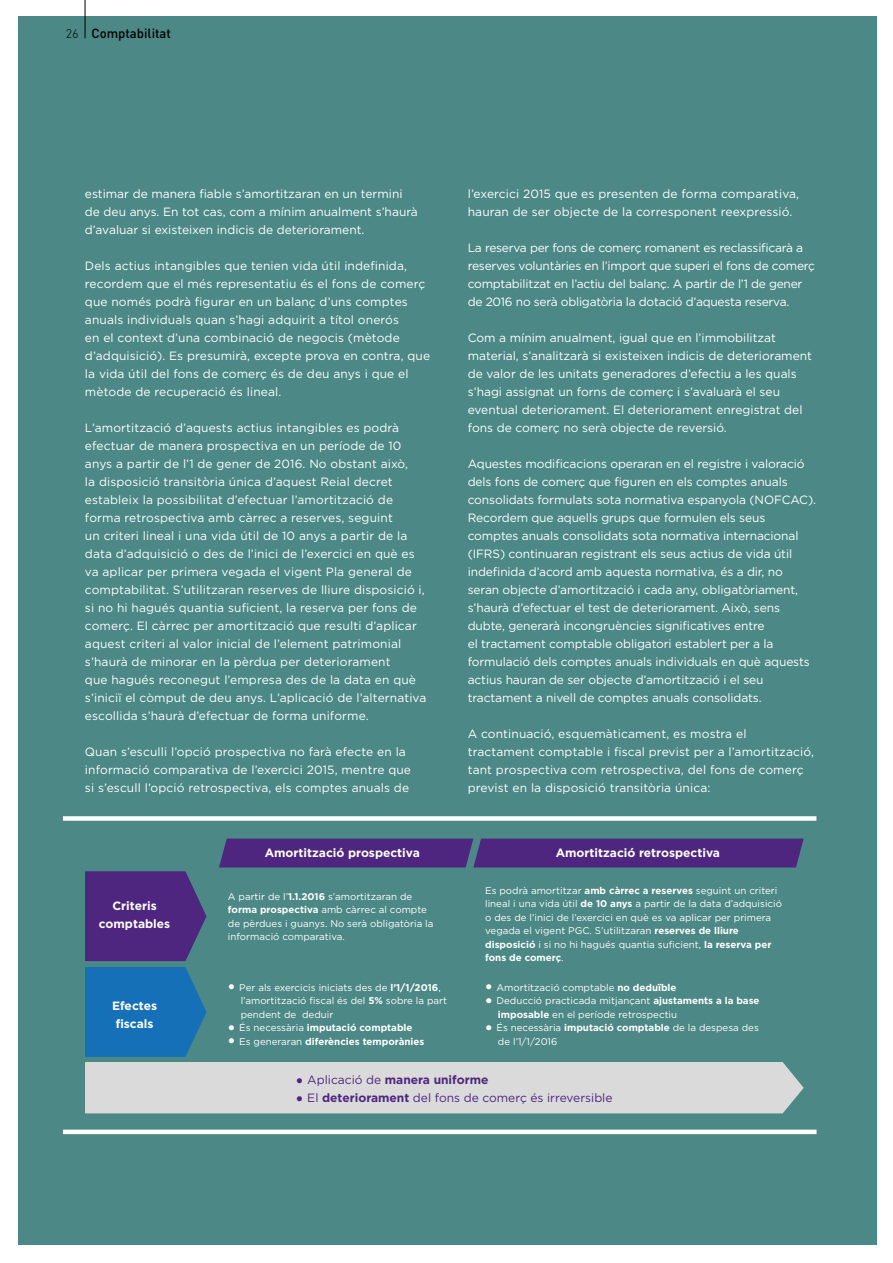
<style>
.page{position:relative;width:893px;height:1263px;background:#fff}
.page>*{position:absolute;margin:0;border:0;box-sizing:border-box;transform-origin:0 0}
.t1{font:500 13.2px "DIN";color:#000}
.t2{font:12px/18px "Gotham";color:#fff}
.t3{font:12px/18px "Gotham";letter-spacing:-.02em;color:#fff}
.t4{font:700 12px/18px "Gotham";color:#fff;text-align:center}
.t5{font:12px "Gotham";color:#4e267f}
.t6{font:700 12px "Gotham";color:#4e267f}
.t7{font:9.75px/13.5px "Gotham";color:#fff}
.t8{font:700 9.75px "Gotham";color:#fff}
.s1{font-weight:300;font-size:12.45px}
.s2{font-weight:700}
.s3{font-weight:900;font-size:15px}
.s4{font-weight:400}
</style>
<div class="page">
<div style="left:18px;top:16px;width:859px;height:1229px;background:#4b8886"></div>
<div style="left:219px;top:838px;width:585px;height:29px;background:#4e267f"></div>
<svg style="left:85px;top:871px;width:121px;height:90px;background:#4d2e7f"></svg>
<svg style="left:85px;top:967px;width:719px;height:146px"></svg>
<hr style="left:85px;top:0;width:1px;height:38px;background:#000">
<div style="left:63px;top:816px;width:753px;height:5px;background:#fff"></div>
<hr style="left:63px;top:1130px;width:753px;height:4px;background:#fff">
<p class="t1" style="left:66px;top:25px;width:107px"><span class="s1">26</span> Comptabilitat</p>
<p class="t2" style="left:85px;top:185px;width:334px">estimar de manera fiable s’amortitzaran en un termini de deu anys. En tot cas, com a mínim anualment s’haurà d’avaluar si existeixen indicis de deteriorament.</p>
<p class="t2" style="left:85px;top:257px;width:347px">Dels actius intangibles que tenien vida útil indefinida, recordem que el més representatiu és el fons de comerç que només podrà figurar en un balanç d’uns comptes anuals individuals quan s’hagi adquirit a títol onerós<br>en el context d’una combinació de negocis (mètode d’adquisició). Es presumirà, excepte prova en contra, que la vida útil del fons de comerç és de deu anys i que el mètode de recuperació és lineal.</p>
<p class="t2" style="left:85px;top:419px;width:343px">L’amortització d’aquests actius intangibles es podrà efectuar de manera prospectiva en un període de 10 anys a partir de l’1 de gener de 2016. No obstant això,<br>la disposició transitòria única d’aquest Reial decret estableix la possibilitat d’efectuar l’amortització de forma retrospectiva amb càrrec a reserves, seguint<br>un criteri lineal i una vida útil de 10 anys a partir de la data d’adquisició o des de l’inici de l’exercici en què es va aplicar per primera vegada el vigent Pla general de comptabilitat. S’utilitzaran reserves de lliure disposició i, si no hi hagués quantia suficient, la reserva per fons de comerç. El càrrec per amortització que resulti d’aplicar aquest criteri al valor inicial de l’element patrimonial s’haurà de minorar en la pèrdua per deteriorament<br>que hagués reconegut l’empresa des de la data en què s’iniciï el còmput de deu anys. L’aplicació de l’alternativa escollida s’haurà d’efectuar de forma uniforme.</p>
<p class="t2" style="left:85px;top:743px;width:328px">Quan s’esculli l’opció prospectiva no farà efecte en la informació comparativa de l’exercici 2015, mentre que si s’escull l’opció retrospectiva, els comptes anuals de</p>
<p class="t2" style="left:468px;top:185px;width:333px">l’exercici 2015 que es presenten de forma comparativa, hauran de ser objecte de la corresponent reexpressió.</p>
<p class="t3" style="left:468px;top:239px;width:349px">La reserva per fons de comerç romanent es reclassificarà a reserves voluntàries en l’import que superi el fons de comerç comptabilitzat en l’actiu del balanç. A partir de l’1 de gener de 2016 no serà obligatòria la dotació d’aquesta reserva.</p>
<p class="t2" style="left:468px;top:329px;width:346px">Com a mínim anualment, igual que en l’immobilitzat material, s’analitzarà si existeixen indicis de deteriorament de valor de les unitats generadores d’efectiu a les quals s’hagi assignat un forns de comerç i s’avaluarà el seu eventual deteriorament. El deteriorament enregistrat del fons de comerç no serà objecte de reversió.</p>
<p class="t2" style="left:468px;top:455px;width:350px">Aquestes modificacions operaran en el registre i valoració dels fons de comerç que figuren en els comptes anuals consolidats formulats sota normativa espanyola (NOFCAC).<br>Recordem que aquells grups que formulen els seus comptes anuals consolidats sota normativa internacional (IFRS) continuaran registrant els seus actius de vida útil indefinida d’acord amb aquesta normativa, és a dir, no seran objecte d’amortització i cada any, obligatòriament, s’haurà d’efectuar el test de deteriorament. Això, sens dubte, generarà incongruències significatives entre<br>el tractament comptable obligatori establert per a la formulació dels comptes anuals individuals en què aquests actius hauran de ser objecte d’amortització i el seu tractament a nivell de comptes anuals consolidats.</p>
<p class="t2" style="left:468px;top:725px;width:348px">A continuació, esquemàticament, es mostra el tractament comptable i fiscal previst per a l’amortització, tant prospectiva com retrospectiva, del fons de comerç previst en la disposició transitòria única:</p>
<p class="t4" style="left:99px;top:897px;width:73px">Criteris comptables</p>
<p class="t4" style="left:112px;top:996px;width:46px;text-align:left">Efectes fiscals</p>
<p class="t4" style="left:265px;top:843px;width:157px">Amortització prospectiva</p>
<p class="t4" style="left:556px;top:843px;width:166px">Amortització retrospectiva</p>
<p class="t7" style="left:228px;top:889px;width:207px">A partir de l’<span class="s2">1.1.2016</span> s’amortitzaran de <span class="s2">forma prospectiva</span> amb càrrec al compte de pèrdues i guanys. No serà obligatòria la informació comparativa.</p>
<p class="t7" style="left:241px;top:980px;width:208px;text-indent:-13px"><span class="s3">•</span> Per als exercicis iniciats des de <span class="s2">l’1/1/2016</span>, l’amortització fiscal és del <span class="s2">5%</span> sobre la part pendent de deduir</p>
<p class="t8" style="left:228px;top:1021px;width:186px"><span class="s3">•</span> <span class="s4">És necessària</span> imputació comptable</p>
<p class="t8" style="left:228px;top:1035px;width:198px"><span class="s3">•</span> <span class="s4">Es generaran</span> diferències temporànies</p>
<p class="t7" style="left:485px;top:883px;width:298px">Es podrà amortitzar <span class="s2">amb càrrec a reserves</span> seguint un criteri lineal i una vida útil <span class="s2">de 10 anys</span> a partir de la data d’adquisició o des de l’inici de l’exercici en què es va aplicar per primera vegada el vigent PGC. S’utilitzaran <span class="s2">reserves de lliure disposició</span> i si no hi hagués quantia suficient, <span class="s2">la reserva per fons de comerç</span>.</p>
<p class="t7" style="left:485px;top:980px;width:193px"><span class="s3">•</span> Amortització comptable <span class="s2">no deduïble</span></p>
<p class="t7" style="left:498px;top:994px;width:263px;text-indent:-13px"><span class="s3">•</span> Deducció practicada mitjançant <span class="s2">ajustaments a la base imposable</span> en el període retrospectiu</p>
<p class="t7" style="left:498px;top:1021px;width:262px;text-indent:-13px"><span class="s3">•</span> És necessària <span class="s2">imputació comptable</span> de la despesa des de l’1/1/2016</p>
<p class="t6" style="left:296px;top:1072px;width:194px"><span class="s3">•</span> <span class="s4">Aplicació de</span> manera uniforme</p>
<p class="t5" style="left:296px;top:1090px;width:318px"><span class="s3">•</span> El <span class="s2">deteriorament</span> del fons de comerç és irreversible</p>
</div>
